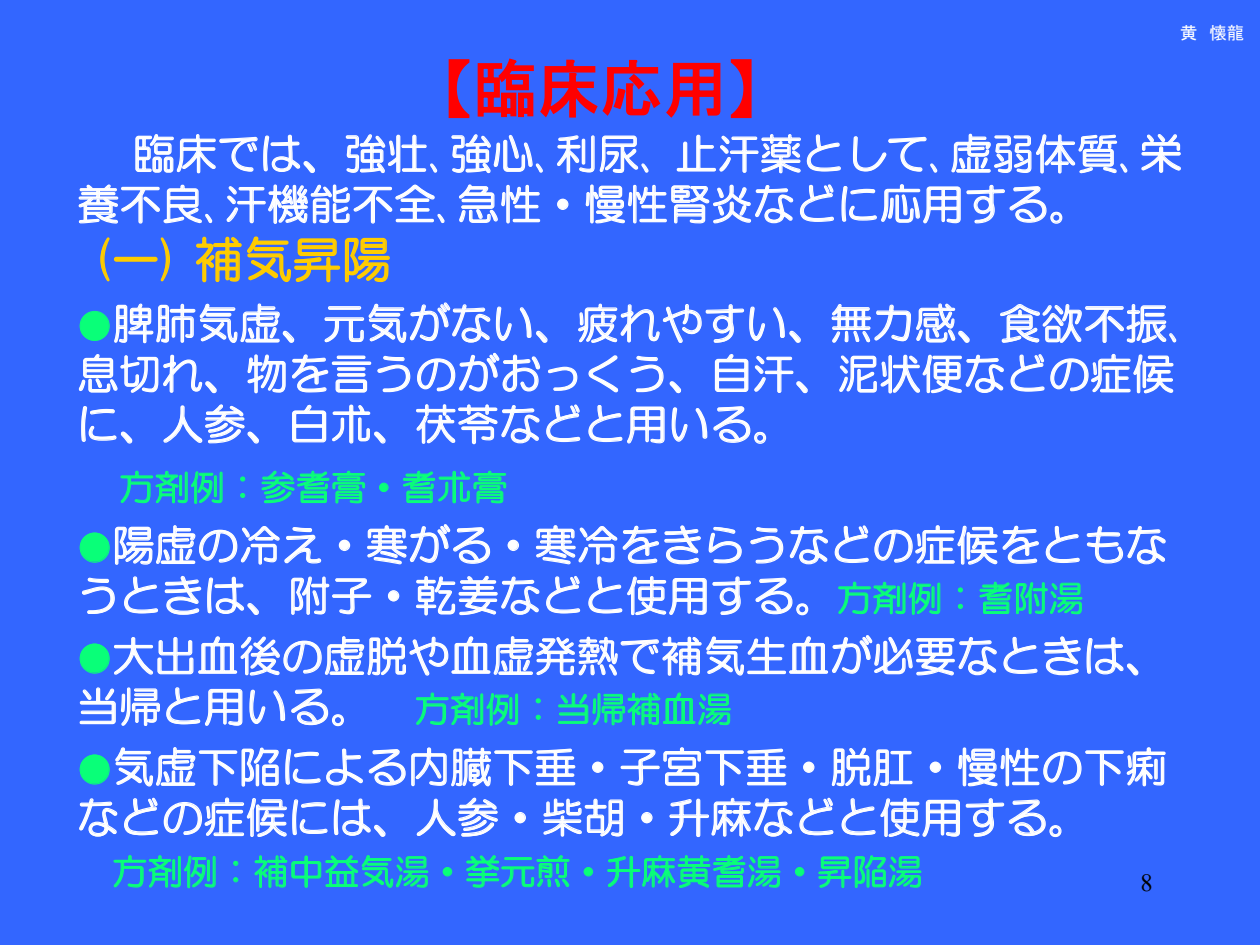
<style>
.page{position:relative;width:1260px;height:945px;background:#36f}
.page>*{position:absolute;margin:0;border:0;box-sizing:border-box;transform-origin:0 0}
.t1{font:63px "MS P Gothic";color:#f00}
.t2{font:49px "HG Maru Gothic MPRO";color:#fc0}
.t3{font:42px/50.4px "HG Maru Gothic MPRO";letter-spacing:.005em;color:#fff}
.t4{font:35px "HG Maru Gothic MPRO";letter-spacing:.005em;color:#09ff78}
.t5{font:24.5px "Times New Roman";color:#000}
.t6{font:17.5px "MS P Gothic";color:#fff}
.s1{font-size:35px;color:#09ff78}
.s2{font-size:35.18px;color:#09ff78}
.s3{font-size:42px;color:#fff}
</style>
<div class="page">
<svg style="left:448px;top:59px;width:22px;height:60px"></svg>
<svg style="left:477px;top:58px;width:244px;height:60px"></svg>
<svg style="left:730px;top:59px;width:22px;height:60px"></svg>
<svg style="left:135px;top:134px;width:180px;height:40px"></svg>
<svg style="left:345px;top:134px;width:93px;height:40px"></svg>
<svg style="left:451px;top:134px;width:92px;height:40px"></svg>
<svg style="left:557px;top:135px;width:92px;height:39px"></svg>
<svg style="left:676px;top:134px;width:165px;height:40px"></svg>
<svg style="left:853px;top:136px;width:85px;height:37px"></svg>
<svg style="left:951px;top:133px;width:177px;height:41px"></svg>
<svg style="left:1141px;top:134px;width:40px;height:39px"></svg>
<svg style="left:78px;top:184px;width:135px;height:40px"></svg>
<svg style="left:227px;top:184px;width:218px;height:40px"></svg>
<svg style="left:459px;top:184px;width:82px;height:40px"></svg>
<svg style="left:557px;top:198px;width:12px;height:12px"></svg>
<svg style="left:585px;top:184px;width:208px;height:40px"></svg>
<svg style="left:800px;top:184px;width:34px;height:38px"></svg>
<svg style="left:841px;top:184px;width:222px;height:40px"></svg>
<svg style="left:831px;top:303px;width:139px;height:40px"></svg>
<svg style="left:1000px;top:304px;width:177px;height:39px"></svg>
<svg style="left:79px;top:236px;width:729px;height:158px"></svg>
<svg style="left:839px;top:354px;width:165px;height:40px"></svg>
<svg style="left:1010px;top:353px;width:164px;height:41px"></svg>
<svg style="left:81px;top:406px;width:51px;height:38px"></svg>
<svg style="left:163px;top:404px;width:96px;height:40px"></svg>
<svg style="left:292px;top:404px;width:93px;height:40px"></svg>
<svg style="left:416px;top:404px;width:124px;height:41px"></svg>
<svg style="left:546px;top:404px;width:35px;height:39px"></svg>
<svg style="left:588px;top:405px;width:77px;height:39px"></svg>
<svg style="left:671px;top:406px;width:96px;height:38px"></svg>
<svg style="left:79px;top:470px;width:440px;height:95px"></svg>
<svg style="left:535px;top:525px;width:166px;height:40px"></svg>
<svg style="left:708px;top:526px;width:34px;height:38px"></svg>
<svg style="left:750px;top:527px;width:34px;height:37px"></svg>
<svg style="left:790px;top:526px;width:38px;height:39px"></svg>
<svg style="left:834px;top:525px;width:246px;height:40px"></svg>
<svg style="left:1086px;top:526px;width:80px;height:39px"></svg>
<svg style="left:79px;top:575px;width:1059px;height:101px"></svg>
<svg style="left:79px;top:687px;width:164px;height:39px"></svg>
<svg style="left:249px;top:688px;width:95px;height:39px"></svg>
<svg style="left:416px;top:692px;width:103px;height:34px"></svg>
<svg style="left:535px;top:698px;width:6px;height:22px"></svg>
<svg style="left:558px;top:692px;width:173px;height:34px"></svg>
<svg style="left:79px;top:747px;width:497px;height:40px"></svg>
<svg style="left:592px;top:761px;width:12px;height:12px"></svg>
<svg style="left:620px;top:747px;width:167px;height:39px"></svg>
<svg style="left:803px;top:761px;width:12px;height:12px"></svg>
<svg style="left:831px;top:747px;width:82px;height:40px"></svg>
<svg style="left:929px;top:761px;width:13px;height:12px"></svg>
<svg style="left:958px;top:747px;width:208px;height:40px"></svg>
<svg style="left:79px;top:797px;width:306px;height:40px"></svg>
<svg style="left:416px;top:797px;width:82px;height:40px"></svg>
<svg style="left:514px;top:812px;width:12px;height:12px"></svg>
<svg style="left:543px;top:798px;width:80px;height:39px"></svg>
<svg style="left:641px;top:812px;width:12px;height:12px"></svg>
<svg style="left:669px;top:797px;width:124px;height:41px"></svg>
<svg style="left:799px;top:797px;width:35px;height:39px"></svg>
<svg style="left:841px;top:797px;width:221px;height:41px"></svg>
<svg style="left:113px;top:855px;width:103px;height:34px"></svg>
<svg style="left:233px;top:860px;width:6px;height:23px"></svg>
<svg style="left:254px;top:855px;width:175px;height:33px"></svg>
<svg style="left:442px;top:867px;width:11px;height:10px"></svg>
<svg style="left:466px;top:855px;width:104px;height:33px"></svg>
<svg style="left:583px;top:867px;width:11px;height:10px"></svg>
<svg style="left:607px;top:855px;width:174px;height:33px"></svg>
<svg style="left:794px;top:867px;width:11px;height:10px"></svg>
<svg style="left:818px;top:856px;width:104px;height:32px"></svg>
<p class="t6" style="left:1180px;top:24px;width:66px">黄 懐龍</p>
<h1 class="t1" style="left:442px;top:57px;width:318px">【臨床応用】</h1>
<p class="t3" style="left:77px;top:128px;width:1107px;text-indent:56px">臨床では、強壮､強心､利尿､止汗薬として､虚弱体質､栄養不良､汗機能不全､急性・慢性腎炎などに応用する。</p>
<p class="t2" style="left:94px;top:235px;width:299px">(一) 補気昇陽</p>
<p class="t3" style="left:77px;top:298px;width:1113px"><span class="s1">●</span>脾肺気虚、元気がない、疲れやすい、無カ感、食欲不振､息切れ、物を言うのがおっくう、自汗、泥状便などの症候に、人参、白朮、茯苓などと用いる。</p>
<p class="t4" style="left:119px;top:470px;width:389px">方剤例：参耆膏・耆朮膏</p>
<p class="t3" style="left:77px;top:520px;width:1092px"><span class="s2">●</span>陽虚の冷え・寒がる・寒冷をきらうなどの症候をともなうときは、附子・乾姜などと使用する。<span class="s1">方剤例：耆附湯</span></p>
<p class="t3" style="left:77px;top:631px;width:1092px"><span class="s1">●</span>大出血後の虚脱や血虚発熱で補気生血が必要なときは、</p>
<p class="t4" style="left:77px;top:692px;width:657px"><span class="s3">当帰と用いる。</span> 方剤例：当帰補血湯</p>
<p class="t3" style="left:77px;top:742px;width:1092px"><span class="s1">●</span>気虚下陥による内臓下垂・子宮下垂・脱肛・慢性の下痢などの症候には、人参・柴胡・升麻などと使用する。</p>
<p class="t4" style="left:112px;top:854px;width:812px">方剤例：補中益気湯・挙元煎・升麻黄耆湯・昇陥湯</p>
<p class="t5" style="left:1141px;top:866px;width:14px">8</p>
</div>
